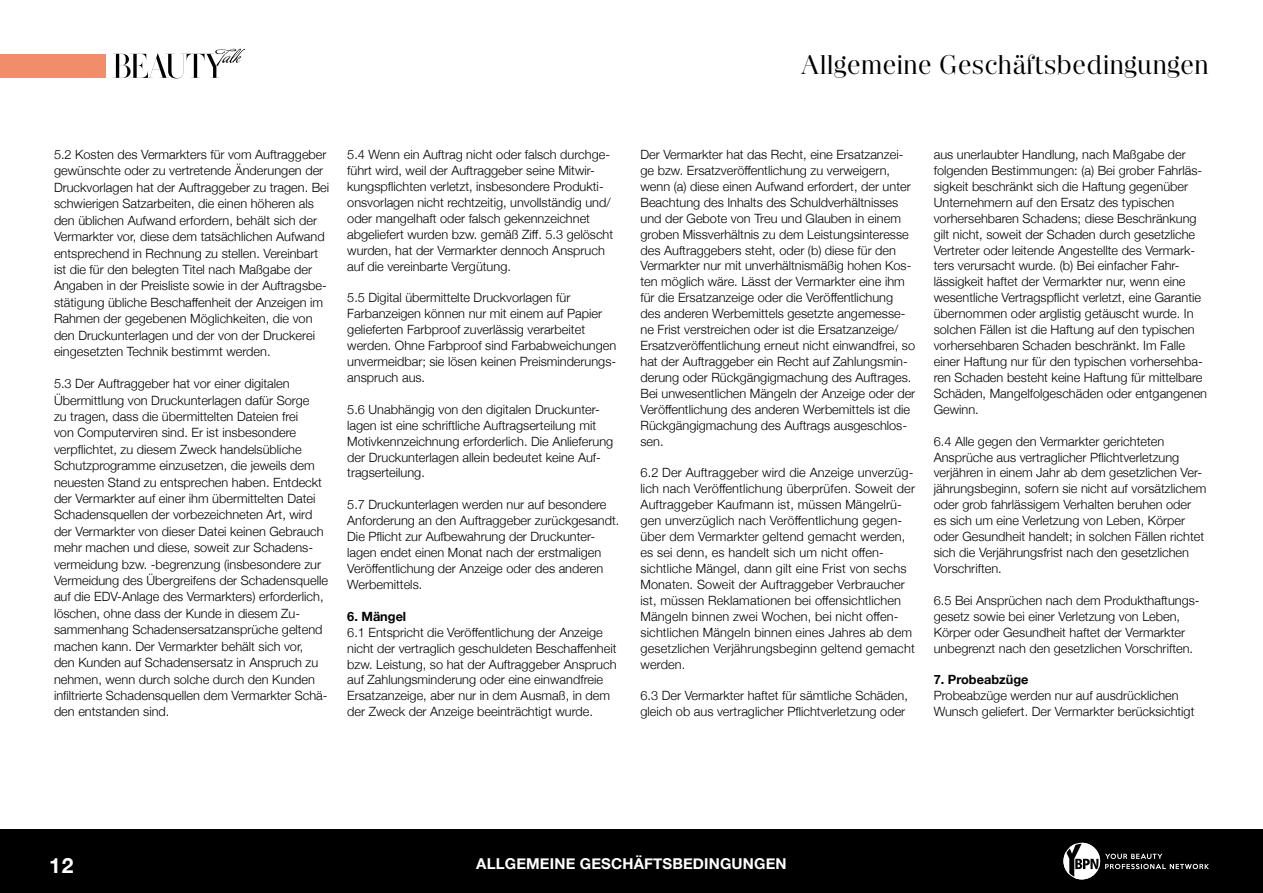
<style>
.page{position:relative;width:1263px;height:893px;background:#fff}
.page>*{position:absolute;margin:0;border:0;box-sizing:border-box;transform-origin:0 0}
.t1{font:27px "Narziss 40";letter-spacing:.025em;color:#000}
.t2{font:700 21px "Helvetica Neue";color:#fff}
.t3{font:700 15px "Helvetica Neue";letter-spacing:.01em;color:#fff}
.t4{font:300 12.75px/15.9px "Helvetica Neue";color:#000}
.t5{font:700 12.75px "Helvetica Neue";color:#000}
</style>
<div class="page">
<div style="left:0;top:829px;width:1263px;height:64px;background:#000"></div>
<svg style="left:1063px;top:843px;width:146px;height:36px"></svg>
<div style="left:0;top:54px;width:106px;height:24px;background:#f28d6b"></div>
<svg style="left:113px;top:49px;width:132px;height:29px"></svg>
<h1 class="t1" style="left:801px;top:49px;width:409px">Allgemeine Geschäftsbedingungen</h1>
<p class="t4" style="left:54px;top:145px;width:277px;line-height:16.4px">5.2 Kosten des Vermarkters für vom Auftraggeber gewünschte oder zu vertretende Änderungen der Druckvorlagen hat der Auftraggeber zu tragen. Bei schwierigen Satzarbeiten, die einen höheren als den üblichen Aufwand erfordern, behält sich der Vermarkter vor, diese dem tatsächlichen Aufwand entsprechend in Rechnung zu stellen. Vereinbart ist die für den belegten Titel nach Maßgabe der Angaben in der Preisliste sowie in der Auftragsbe&shy;stätigung übliche Beschaffenheit der Anzeigen im Rahmen der gegebenen Möglichkeiten, die von den Druckunterlagen und der von der Druckerei eingesetzten Technik bestimmt werden.</p>
<p class="t4" style="left:54px;top:374px;width:275px;line-height:16.4px">5.3 Der Auftraggeber hat vor einer digitalen Übermittlung von Druckunterlagen dafür Sorge<br>zu tragen, dass die übermittelten Dateien frei<br>von Computerviren sind. Er ist insbesondere verpflichtet, zu diesem Zweck handelsübliche Schutzprogramme einzusetzen, die jeweils dem neuesten Stand zu entsprechen haben. Entdeckt der Vermarkter auf einer ihm übermittelten Datei Schadensquellen der vorbezeichneten Art, wird der Vermarkter von dieser Datei keinen Gebrauch mehr machen und diese, soweit zur Schadens&shy;vermeidung bzw. -begrenzung (insbesondere zur Vermeidung des Übergreifens der Schadensquelle auf die EDV-Anlage des Vermarkters) erforderlich, löschen, ohne dass der Kunde in diesem Zu&shy;sammenhang Schadensersatzansprüche geltend machen kann. Der Vermarkter behält sich vor,<br>den Kunden auf Schadensersatz in Anspruch zu nehmen, wenn durch solche durch den Kunden infiltrierte Schadensquellen dem Vermarkter Schä&shy;den entstanden sind.</p>
<p class="t4" style="left:347px;top:145px;width:267px">5.4 Wenn ein Auftrag nicht oder falsch durchge&shy;führt wird, weil der Auftraggeber seine Mitwir&shy;kungspflichten verletzt, insbesondere Produkti&shy;onsvorlagen nicht rechtzeitig, unvollständig und/ oder mangelhaft oder falsch gekennzeichnet abgeliefert wurden bzw. gemäß Ziff. 5.3 gelöscht wurden, hat der Vermarkter dennoch Anspruch auf die vereinbarte Vergütung.</p>
<p class="t4" style="left:347px;top:289px;width:271px">5.5 Digital übermittelte Druckvorlagen für Farbanzeigen können nur mit einem auf Papier gelieferten Farbproof zuverlässig verarbeitet werden. Ohne Farbproof sind Farbabweichungen unvermeidbar; sie lösen keinen Preisminderungs&shy;anspruch aus.</p>
<p class="t4" style="left:347px;top:400px;width:268px">5.6 Unabhängig von den digitalen Druckunter&shy;lagen ist eine schriftliche Auftragserteilung mit Motivkennzeichnung erforderlich. Die Anlieferung der Druckunterlagen allein bedeutet keine Auf&shy;tragserteilung.</p>
<p class="t4" style="left:347px;top:496px;width:274px">5.7 Druckunterlagen werden nur auf besondere Anforderung an den Auftraggeber zurückgesandt.<br>Die Pflicht zur Aufbewahrung der Druckunter&shy;lagen endet einen Monat nach der erstmaligen Veröffentlichung der Anzeige oder des anderen Werbemittels.</p>
<p class="t5" style="left:347px;top:606px;width:61px">6. Mängel</p>
<p class="t4" style="left:347px;top:623px;width:271px">6.1 Entspricht die Veröffentlichung der Anzeige nicht der vertraglich geschuldeten Beschaffenheit bzw. Leistung, so hat der Auftraggeber Anspruch auf Zahlungsminderung oder eine einwandfreie Ersatzanzeige, aber nur in dem Ausmaß, in dem der Zweck der Anzeige beeinträchtigt wurde.</p>
<p class="t4" style="left:640px;top:145px;width:276px">Der Vermarkter hat das Recht, eine Ersatzanzei&shy;ge bzw. Ersatzveröffentlichung zu verweigern, wenn (a) diese einen Aufwand erfordert, der unter Beachtung des Inhalts des Schuldverhältnisses und der Gebote von Treu und Glauben in einem groben Missverhältnis zu dem Leistungsinteresse des Auftraggebers steht, oder (b) diese für den Vermarkter nur mit unverhältnismäßig hohen Kos&shy;ten möglich wäre. Lässt der Vermarkter eine ihm für die Ersatzanzeige oder die Veröffentlichung des anderen Werbemittels gesetzte angemesse&shy;ne Frist verstreichen oder ist die Ersatzanzeige/ Ersatzveröffentlichung erneut nicht einwandfrei, so hat der Auftraggeber ein Recht auf Zahlungsmin&shy;derung oder Rückgängigmachung des Auftrages.<br>Bei unwesentlichen Mängeln der Anzeige oder der Veröffentlichung des anderen Werbemittels ist die Rückgängigmachung des Auftrags ausgeschlos&shy;sen.</p>
<p class="t4" style="left:640px;top:464px;width:276px">6.2 Der Auftraggeber wird die Anzeige unverzüg&shy;lich nach Veröffentlichung überprüfen. Soweit der Auftraggeber Kaufmann ist, müssen Mängelrü&shy;gen unverzüglich nach Veröffentlichung gegen&shy;über dem Vermarkter geltend gemacht werden, es sei denn, es handelt sich um nicht offen&shy;sichtliche Mängel, dann gilt eine Frist von sechs Monaten. Soweit der Auftraggeber Verbraucher ist, müssen Reklamationen bei offensichtlichen Mängeln binnen zwei Wochen, bei nicht offen&shy;sichtlichen Mängeln binnen eines Jahres ab dem gesetzlichen Verjährungsbeginn geltend gemacht werden.</p>
<p class="t4" style="left:640px;top:687px;width:269px">6.3 Der Vermarkter haftet für sämtliche Schäden, gleich ob aus vertraglicher Pflichtverletzung oder</p>
<p class="t4" style="left:934px;top:145px;width:275px">aus unerlaubter Handlung, nach Maßgabe der folgenden Bestimmungen: (a) Bei grober Fahrläs&shy;sigkeit beschränkt sich die Haftung gegenüber Unternehmern auf den Ersatz des typischen vorhersehbaren Schadens; diese Beschränkung gilt nicht, soweit der Schaden durch gesetzliche Vertreter oder leitende Angestellte des Vermark&shy;ters verursacht wurde. (b) Bei einfacher Fahr&shy;lässigkeit haftet der Vermarkter nur, wenn eine wesentliche Vertragspflicht verletzt, eine Garantie übernommen oder arglistig getäuscht wurde. In solchen Fällen ist die Haftung auf den typischen vorhersehbaren Schaden beschränkt. Im Falle einer Haftung nur für den typischen vorhersehba&shy;ren Schaden besteht keine Haftung für mittelbare Schäden, Mangelfolgeschäden oder entgangenen Gewinn.</p>
<p class="t4" style="left:934px;top:432px;width:274px">6.4 Alle gegen den Vermarkter gerichteten Ansprüche aus vertraglicher Pflichtverletzung verjähren in einem Jahr ab dem gesetzlichen Ver&shy;jährungsbeginn, sofern sie nicht auf vorsätzlichem oder grob fahrlässigem Verhalten beruhen oder es sich um eine Verletzung von Leben, Körper oder Gesundheit handelt; in solchen Fällen richtet sich die Verjährungsfrist nach den gesetzlichen Vorschriften.</p>
<p class="t4" style="left:934px;top:591px;width:267px">6.5 Bei Ansprüchen nach dem Produkthaftungs&shy;gesetz sowie bei einer Verletzung von Leben, Körper oder Gesundheit haftet der Vermarkter unbegrenzt nach den gesetzlichen Vorschriften.</p>
<p class="t5" style="left:934px;top:670px;width:96px">7. Probeabzüge</p>
<p class="t4" style="left:934px;top:687px;width:262px">Probeabzüge werden nur auf ausdrücklichen<br>Wunsch geliefert. Der Vermarkter berücksichtigt</p>
<h2 class="t2" style="left:49px;top:849px;width:26px">12</h2>
<p class="t3" style="left:476px;top:852px;width:312px">ALLGEMEINE GESCHÄFTSBEDINGUNGEN</p>
</div>
